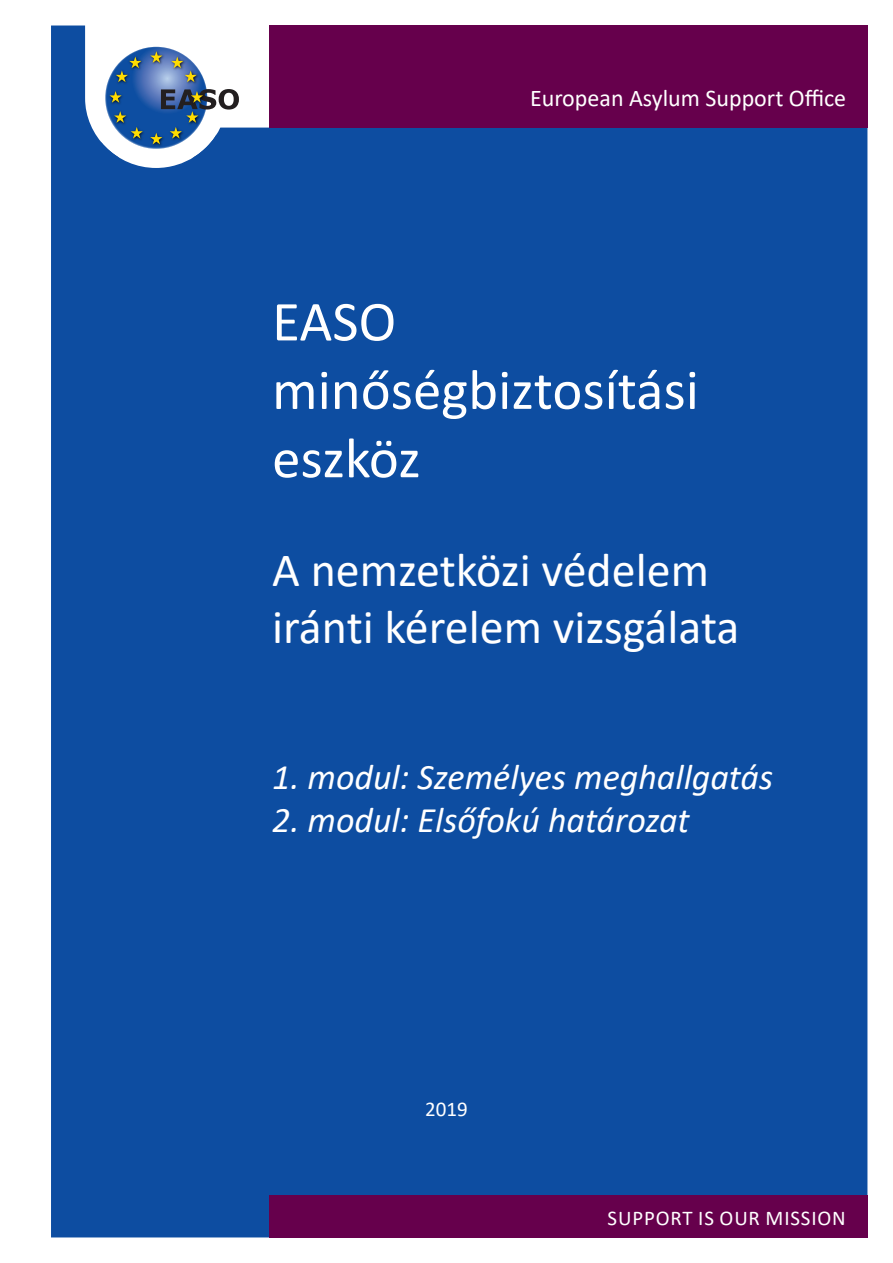
<style>
.page{position:relative;width:893px;height:1263px;background:#fff}
.page>*{position:absolute;margin:0;border:0;box-sizing:border-box;transform-origin:0 0}
.t1{font:57px/68.4px "Calibri";color:#fff}
.t2{font:48px/57.6px "Calibri";color:#fff}
.t3{font:italic 36px "Calibri";color:#fff}
.t4{font:24px "Calibri";color:#fff}
.t5{font:21px "Calibri";letter-spacing:.04em;color:#fff}
</style>
<div class="page">
<div style="left:51px;top:26px;width:816px;height:1211px;background:#0d4da1"></div>
<img style="left:101px;top:135px;width:115px;height:23px">
<img style="left:107px;top:48px;width:101px;height:101px">
<svg style="left:150px;top:51px;width:12px;height:12px"></svg>
<svg style="left:171px;top:57px;width:26px;height:25px"></svg>
<svg style="left:150px;top:89px;width:89px;height:55px"></svg>
<svg style="left:116px;top:57px;width:25px;height:25px"></svg>
<svg style="left:109px;top:91px;width:13px;height:12px"></svg>
<svg style="left:114px;top:111px;width:29px;height:28px"></svg>
<div style="left:269px;top:26px;width:598px;height:102px;background:#66004c"></div>
<div style="left:269px;top:1195px;width:598px;height:42px;background:#66004c"></div>
<p class="t4" style="left:530px;top:82px;width:318px">European Asylum Support Office</p>
<p class="t1" style="left:272px;top:286px;width:428px">EASO minőségbiztosítási eszköz</p>
<p class="t2" style="left:272px;top:540px;width:469px">A nemzetközi védelem iránti kérelem vizsgálata</p>
<p class="t3" style="left:272px;top:752px;width:502px">1. modul: Személyes meghallgatás</p>
<p class="t3" style="left:272px;top:795px;width:419px">2. modul: Elsőfokú határozat</p>
<p class="t5" style="left:425px;top:1094px;width:44px">2019</p>
<p class="t5" style="left:608px;top:1203px;width:240px">SUPPORT IS OUR MISSION</p>
</div>
